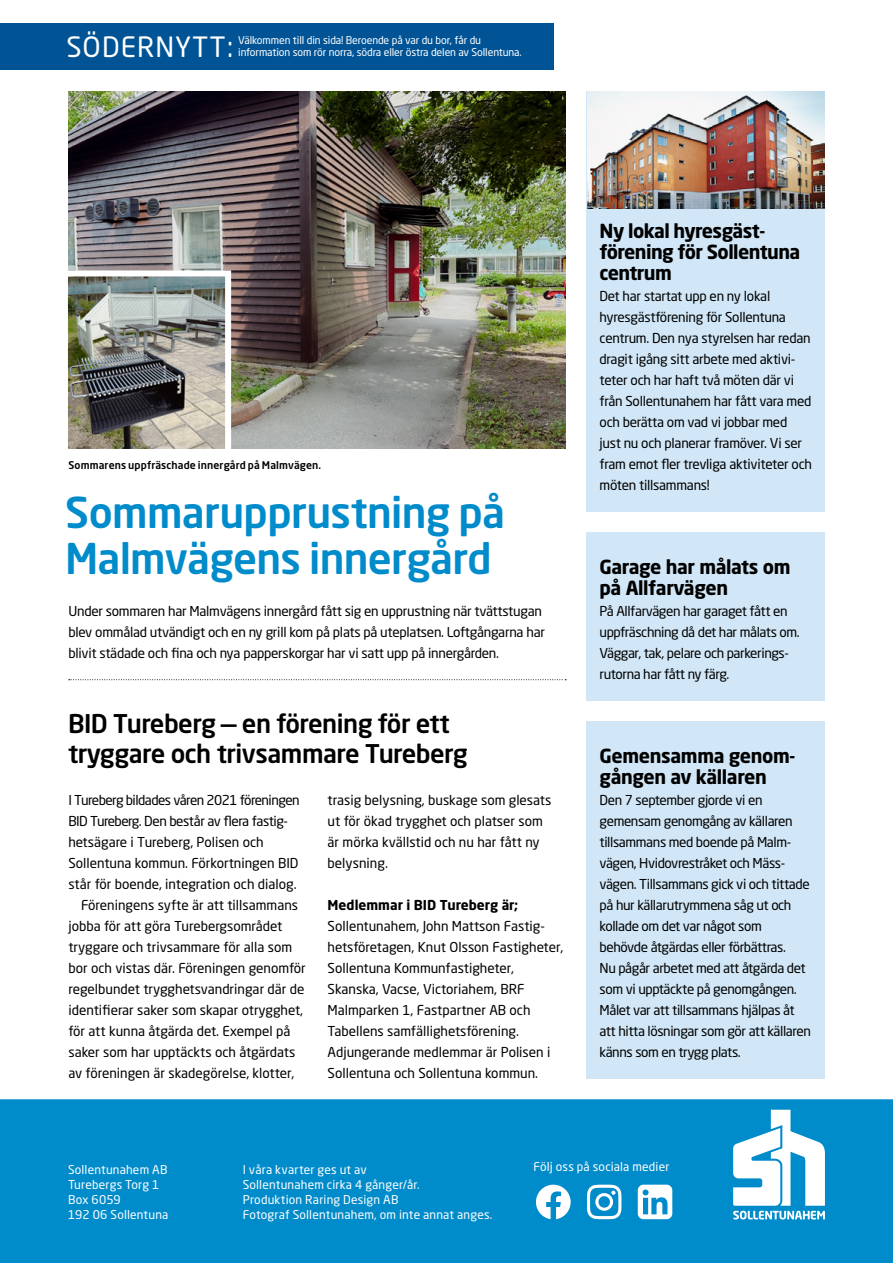
<style>
.page{position:relative;width:893px;height:1263px;background:#fff}
.page>*{position:absolute;margin:0;border:0;box-sizing:border-box;transform-origin:0 0}
.t1{font:500 42px/46.5px "Neo Sans Pro";letter-spacing:-.015em;color:#008bcb}
.t2{font:27.6px "Neo Sans Pro";letter-spacing:.04em;color:#fff}
.t3{font:500 25.5px/30px "Neo Sans Pro";letter-spacing:-.02em;color:#000}
.t4{font:700 19.2px/21px "Neo Sans Pro";letter-spacing:-.02em;color:#000}
.t5{font:13.5px/21px "Neo Sans Pro";letter-spacing:-.02em;color:#000}
.t6{font:13.5px/21px "Neo Sans Pro";color:#000}
.t7{font:700 13.5px "Neo Sans Pro";color:#000}
.t8{font:12px/15px "Neo Sans Pro";letter-spacing:.015em;color:#fff}
.t9{font:10.5px/12px "Neo Sans Pro";letter-spacing:-.01em;color:#fff}
.t10{font:500 10.5px "Neo Sans Pro";letter-spacing:.01em;color:#000}
</style>
<div class="page">
<div style="left:0;top:23px;width:554px;height:47px;background:#005496"></div>
<div style="left:587px;top:721px;width:238px;height:357px;background:#d1e7f7"></div>
<div style="left:587px;top:532px;width:238px;height:168px;background:#d1e7f7"></div>
<div style="left:587px;top:91px;width:238px;height:420px;background:#d1e7f7"></div>
<svg style="left:69px;top:679px;width:497px;height:1px"></svg>
<div style="left:0;top:1099px;width:893px;height:164px;background:#008bcb"></div>
<svg style="left:536px;top:1185px;width:35px;height:34px"></svg>
<svg style="left:587px;top:1185px;width:34px;height:34px"></svg>
<img style="left:68px;top:91px;width:498px;height:357px">
<img style="left:587px;top:91px;width:238px;height:117px">
<img style="left:69px;top:277px;width:155px;height:171px">
<div style="left:62px;top:270px;width:169px;height:185px;border:6px solid #fff"></div>
<svg style="left:638px;top:1185px;width:34px;height:34px"></svg>
<svg style="left:733px;top:1110px;width:92px;height:109px"></svg>
<h1 class="t2" style="left:66px;top:30px;width:168px">SÖDERNYTT:</h1>
<p class="t9" style="left:238px;top:34px;width:285px">Välkommen till din sida! Beroende på var du bor, får du information som rör norra, södra eller östra delen av Sollentuna.</p>
<p class="t10" style="left:68px;top:459px;width:254px">Sommarens uppfräschade innergård på Malmvägen.</p>
<h1 class="t1" style="left:65px;top:488px;width:441px">Sommarupprustning på<br>Malmvägens innergård</h1>
<p class="t5" style="left:68px;top:601px;width:478px">Under sommaren har Malmvägens innergård fått sig en upprustning när tvättstugan blev ommålad utvändigt och en ny grill kom på plats på uteplatsen. Loftgångarna har blivit städade och fina och nya papperskorgar har vi satt upp på innergården.</p>
<h1 class="t3" style="left:68px;top:708px;width:401px">BID Tureberg — en förening för ett tryggare och trivsammare Tureberg</h1>
<p class="t5" style="left:68px;top:790px;width:233px">I Tureberg bildades våren 2021 föreningen BID Tureberg. Den består av flera fastig&shy;hetsägare i Tureberg, Polisen och Sollentuna kommun. Förkortningen BID står för boende, integration och dialog.</p>
<p class="t6" style="left:68px;top:895px;width:239px;text-indent:13px">Föreningens syfte är att tillsammans jobba för att göra Turebergsområdet tryggare och trivsammare för alla som bor och vistas där. Föreningen genomför regelbundet trygghetsvandringar där de identifierar saker som skapar otrygghet, för att kunna åtgärda det. Exempel på saker som har upptäckts och åtgärdats av föreningen är skadegörelse, klotter,</p>
<p class="t6" style="left:328px;top:790px;width:225px">trasig belysning, buskage som glesats ut för ökad trygghet och platser som är mörka kvällstid och nu har fått ny belysning.</p>
<h2 class="t7" style="left:328px;top:897px;width:192px">Medlemmar i BID Tureberg är;</h2>
<p class="t6" style="left:328px;top:916px;width:237px">Sollentunahem, John Mattson Fastig&shy;hetsföretagen, Knut Olsson Fastigheter, Sollentuna Kommunfastigheter, Skanska, Vacse, Victoriahem, BRF Malmparken 1, Fastpartner AB och Tabellens samfällighetsförening.<br>Adjungerande medlemmar är Polisen i Sollentuna och Sollentuna kommun.</p>
<h1 class="t4" style="left:600px;top:220px;width:202px">Ny lokal hyresgäst&shy;förening för Sollentuna centrum</h1>
<p class="t5" style="left:600px;top:286px;width:214px">Det har startat upp en ny lokal hyresgästförening för Sollentuna centrum. Den nya styrelsen har redan dragit igång sitt arbete med aktivi&shy;teter och har haft två möten där vi från Sollentunahem har fått vara med och berätta om vad vi jobbar med just nu och planerar framöver. Vi ser fram emot fler trevliga aktiviteter och möten tillsammans!</p>
<h1 class="t4" style="left:600px;top:556px;width:192px">Garage har målats om på Allfarvägen</h1>
<p class="t5" style="left:600px;top:601px;width:202px">På Allfarvägen har garaget fått en uppfräschning då det har målats om.<br>Väggar, tak, pelare och parkerings&shy;rutorna har fått ny färg.</p>
<h1 class="t4" style="left:600px;top:745px;width:197px">Gemensamma genom&shy;gången av källaren</h1>
<p class="t5" style="left:600px;top:790px;width:213px">Den 7 september gjorde vi en gemensam genomgång av källaren tillsammans med boende på Malm&shy;vägen, Hvidovrestråket och Mäss&shy;vägen. Tillsammans gick vi och tittade på hur källarutrymmena såg ut och kollade om det var något som behövde åtgärdas eller förbättras.<br>Nu pågår arbetet med att åtgärda det som vi upptäckte på genomgången.<br>Målet var att tillsammans hjälpas åt att hitta lösningar som gör att källaren känns som en trygg plats.</p>
<p class="t8" style="left:68px;top:1162px;width:101px">Sollentunahem AB</p>
<p class="t8" style="left:68px;top:1177px;width:93px">Turebergs Torg 1</p>
<p class="t8" style="left:68px;top:1192px;width:54px">Box 6059</p>
<p class="t8" style="left:68px;top:1207px;width:102px">192 06 Sollentuna</p>
<p class="t8" style="left:243px;top:1162px;width:178px">I våra kvarter ges ut av<br>Sollentunahem cirka 4 gånger/år.</p>
<p class="t8" style="left:243px;top:1192px;width:157px">Produktion Raring Design AB</p>
<p class="t8" style="left:243px;top:1207px;width:251px">Fotograf Sollentunahem, om inte annat anges.</p>
<h1 class="t8" style="left:533px;top:1159px;width:138px">Följ oss på sociala medier</h1>
</div>
